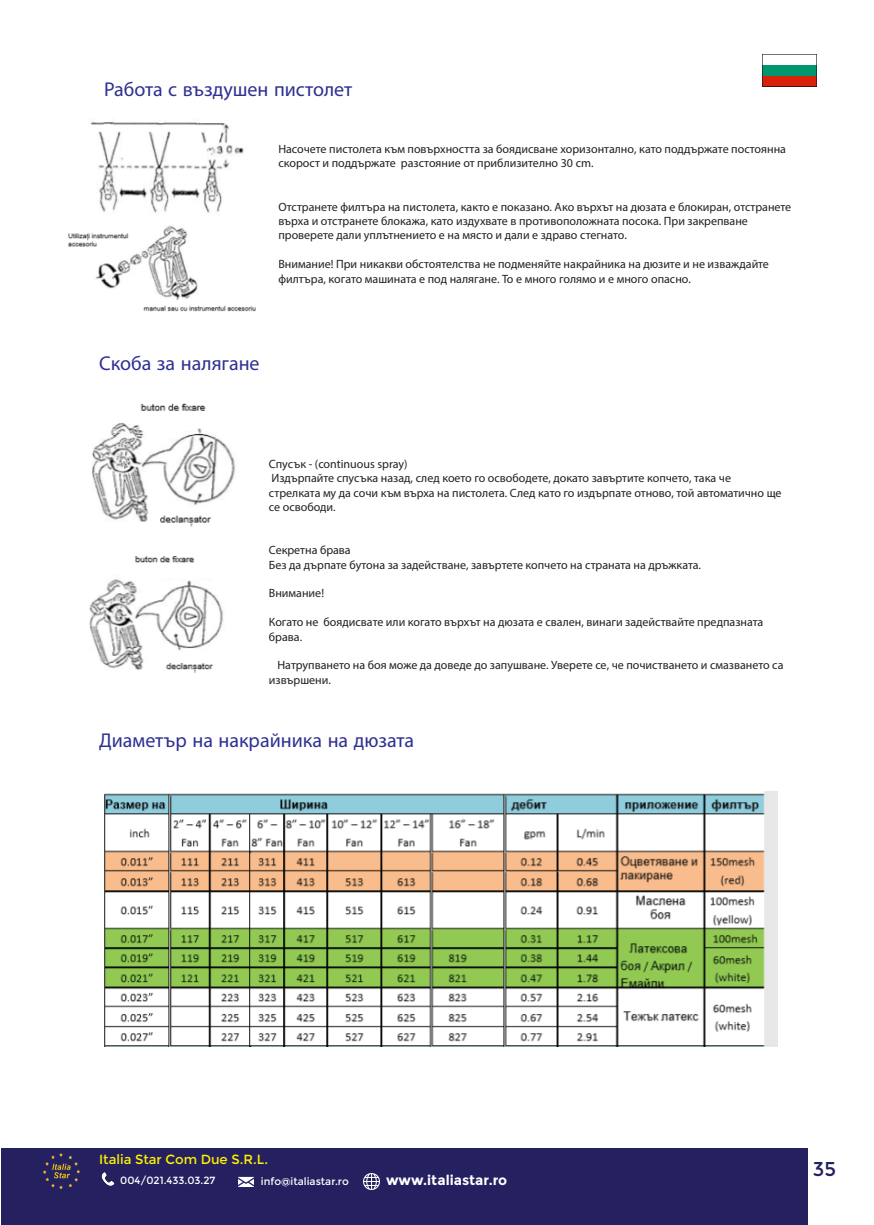
<style>
.page{position:relative;width:874px;height:1225px;background:#fff}
.page>*{position:absolute;margin:0;border:0;box-sizing:border-box;transform-origin:0 0}
.t1{font:20px "Myriad Pro";color:#2e3092}
.t2{font:20px "Montserrat";color:#252161}
.t3{font:700 13.8px "Montserrat";color:#fff}
.t4{font:13.2px "Montserrat";color:#fff101}
.t5{font:12px/14.4px "Myriad Pro";color:#231f20}
.t6{font:10.4px "Montserrat";color:#fff}
</style>
<div class="page">
<div style="left:1px;top:1149px;width:806px;height:76px;background:#252161"></div>
<svg style="left:101px;top:1172px;width:13px;height:13px"></svg>
<img style="left:238px;top:1176px;width:16px;height:11px">
<img style="left:363px;top:1173px;width:16px;height:16px">
<img style="left:90px;top:122px;width:154px;height:91px">
<img style="left:68px;top:225px;width:188px;height:87px">
<img style="left:92px;top:403px;width:144px;height:124px">
<img style="left:90px;top:556px;width:133px;height:117px">
<img style="left:762px;top:54px;width:54px;height:33px">
<img style="left:104px;top:791px;width:673px;height:256px">
<h1 class="t1" style="left:104px;top:77px;width:250px">Работа с въздушен пистолет</h1>
<p class="t5" style="left:278px;top:141px;width:509px">Насочете пистолета към повърхността за боядисване хоризонтално, като поддържате постоянна скорост и поддържате разстояние от приблизително 30 cm.</p>
<p class="t5" style="left:278px;top:199px;width:514px">Отстранете филтъра на пистолета, както е показано. Ако върхът на дюзата е блокиран, отстранете върха и отстранете блокажа, като издухвате в противоположната посока. При закрепване проверете дали уплътнението е на място и дали е здраво стегнато.</p>
<p class="t5" style="left:278px;top:257px;width:492px">Внимание! При никакви обстоятелства не подменяйте накрайника на дюзите и не изваждайте филтъра, когато машината е под налягане. То е много голямо и е много опасно.</p>
<h1 class="t1" style="left:99px;top:350px;width:162px">Скоба за налягане</h1>
<p class="t5" style="left:269px;top:456px;width:514px">Спусък - (continuous spray)<br>Издърпайте спусъка назад, след което го освободете, докато завъртите копчето, така че стрелката му да сочи към върха на пистолета. След като го издърпате отново, той автоматично ще се освободи.</p>
<p class="t5" style="left:269px;top:543px;width:433px">Секретна брава<br>Без да дърпате бутона за задействане, завъртете копчето на страната на дръжката.</p>
<p class="t5" style="left:269px;top:586px;width:57px">Внимание!</p>
<p class="t5" style="left:269px;top:615px;width:495px">Когато не боядисвате или когато върхът на дюзата е свален, винаги задействайте предпазната брава.</p>
<p class="t5" style="left:269px;top:658px;width:516px;text-indent:9px">Натрупването на боя може да доведе до запушване. Уверете се, че почистването и смазването са извършени.</p>
<h1 class="t1" style="left:99px;top:728px;width:316px">Диаметър на накрайника на дюзата</h1>
<p class="t4" style="left:99px;top:1152px;width:170px">Italia Star Com Due S.R.L.</p>
<p class="t6" style="left:120px;top:1174px;width:97px">004/021.433.03.27</p>
<p class="t6" style="left:261px;top:1175px;width:89px">info@italiastar.ro</p>
<p class="t3" style="left:386px;top:1171px;width:123px">www.italiastar.ro</p>
<h1 class="t2" style="left:812px;top:1157px;width:25px">35</h1>
</div>
